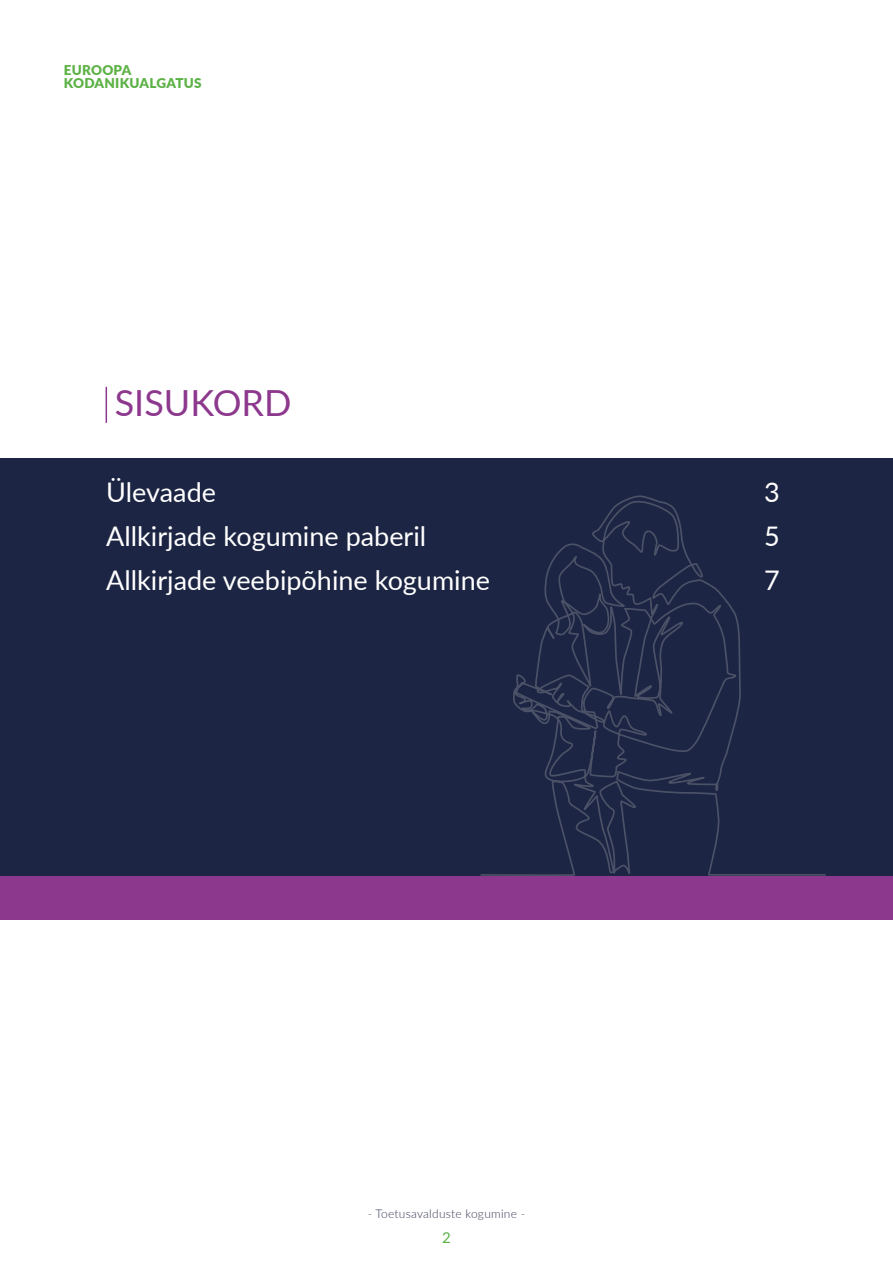
<style>
.page{position:relative;width:893px;height:1263px;background:#fff}
.page>*{position:absolute;margin:0;border:0;box-sizing:border-box;transform-origin:0 0}
.t1{font:36px "Lato";color:#8c388d}
.t2{font:27px "Lato";color:#fff}
.t3{font:15px "Lato";color:#5cb246}
.t4{font:900 13.5px/13.5px "Lato";letter-spacing:.02em;color:#5cb246}
.t5{font:300 12px "Lato";letter-spacing:.02em;color:#3c3e5c}
</style>
<div class="page">
<div style="left:0;top:459px;width:893px;height:417px;background:#1c2543"></div>
<svg style="left:480px;top:495px;width:346px;height:381px"></svg>
<div style="left:0;top:876px;width:893px;height:43px;background:#8c388d"></div>
<hr style="left:106px;top:387px;width:1px;height:36px;background:#8c388d">
<p class="t4" style="left:64px;top:62px;width:139px">EUROOPA<br>KODANIKUALGATUS</p>
<h1 class="t1" style="left:115px;top:377px;width:178px">SISUKORD</h1>
<p class="t2" style="left:106px;top:473px;width:111px">Ülevaade</p>
<p class="t2" style="left:764px;top:473px;width:17px">3</p>
<p class="t2" style="left:106px;top:517px;width:321px">Allkirjade kogumine paberil</p>
<p class="t2" style="left:764px;top:517px;width:17px">5</p>
<p class="t2" style="left:106px;top:560px;width:385px">Allkirjade veebipõhine kogumine</p>
<p class="t2" style="left:764px;top:560px;width:17px">7</p>
<p class="t5" style="left:368px;top:1206px;width:159px">- Toetusavalduste kogumine -</p>
<p class="t3" style="left:442px;top:1227px;width:10px">2</p>
</div>
